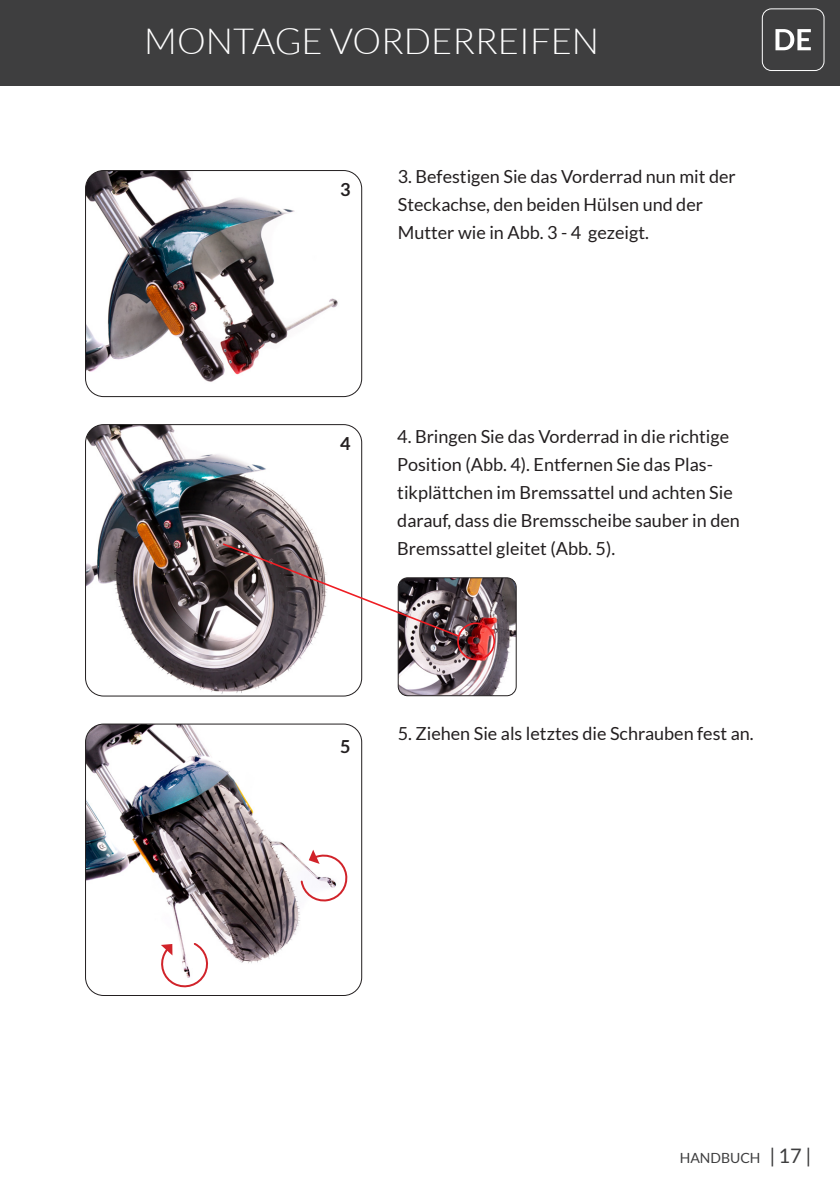
<style>
.page{position:relative;width:840px;height:1191px;background:#fff}
.page>*{position:absolute;margin:0;border:0;box-sizing:border-box;transform-origin:0 0}
.t1{font:300 36px "Lato";color:#fff}
.t2{font:18px/28px "Lato";color:#231f20}
.t3{font:700 18px "Lato";color:#231f20}
.t4{font:14px "Lato";color:#3e3e3f}
.s1{font-size:20px}
</style>
<div class="page">
<div style="left:0;top:0;width:839px;height:85px;background:#3e3e3f"></div>
<div style="left:761px;top:9px;width:62px;height:62px;border:1px solid #fff;border-radius:9px"></div>
<svg style="left:775px;top:29px;width:35px;height:21px"></svg>
<img style="left:85px;top:424px;width:231px;height:272px">
<div style="left:85px;top:424px;width:277px;height:272px;border:1px solid #231f20;border-radius:18px"></div>
<img style="left:85px;top:170px;width:253px;height:215px">
<div style="left:85px;top:170px;width:277px;height:227px;border:1px solid #231f20;border-radius:18px"></div>
<img style="left:85px;top:725px;width:276px;height:270px">
<div style="left:85px;top:723px;width:277px;height:273px;border:1px solid #231f20;border-radius:18px"></div>
<img style="left:399px;top:579px;width:117px;height:116px">
<div style="left:397px;top:577px;width:119px;height:119px;border:1px solid #231f20;border-radius:9px"></div>
<div style="left:457px;top:622px;width:38px;height:38px;border:2px solid #ee1d23;border-radius:50%"></div>
<svg style="left:221px;top:542px;width:239px;height:96px"></svg>
<svg style="left:299px;top:849px;width:49px;height:53px"></svg>
<svg style="left:159px;top:941px;width:51px;height:48px"></svg>
<h1 class="t1" style="left:144px;top:22px;width:456px">MONTAGE VORDERREIFEN</h1>
<p class="t3" style="left:340px;top:179px;width:12px">3</p>
<p class="t2" style="left:397px;top:163px;width:339px">3. Befestigen Sie das Vorderrad nun mit der<br>Steckachse, den beiden Hülsen und der<br>Mutter wie in Abb. 3 - 4 gezeigt.</p>
<p class="t3" style="left:340px;top:433px;width:12px">4</p>
<p class="t2" style="left:397px;top:422px;width:344px">4. Bringen Sie das Vorderrad in die richtige Position (Abb. 4). Entfernen Sie das Plas&shy;tikplättchen im Bremssattel und achten Sie darauf, dass die Bremsscheibe sauber in den Bremssattel gleitet (Abb. 5).</p>
<p class="t3" style="left:340px;top:736px;width:12px">5</p>
<p class="t2" style="left:397px;top:719px;width:357px">5. Ziehen Sie als letztes die Schrauben fest an.</p>
<p class="t4" style="left:679px;top:1149px;width:133px">HANDBUCH <span class="s1">| 17 |</span></p>
</div>
